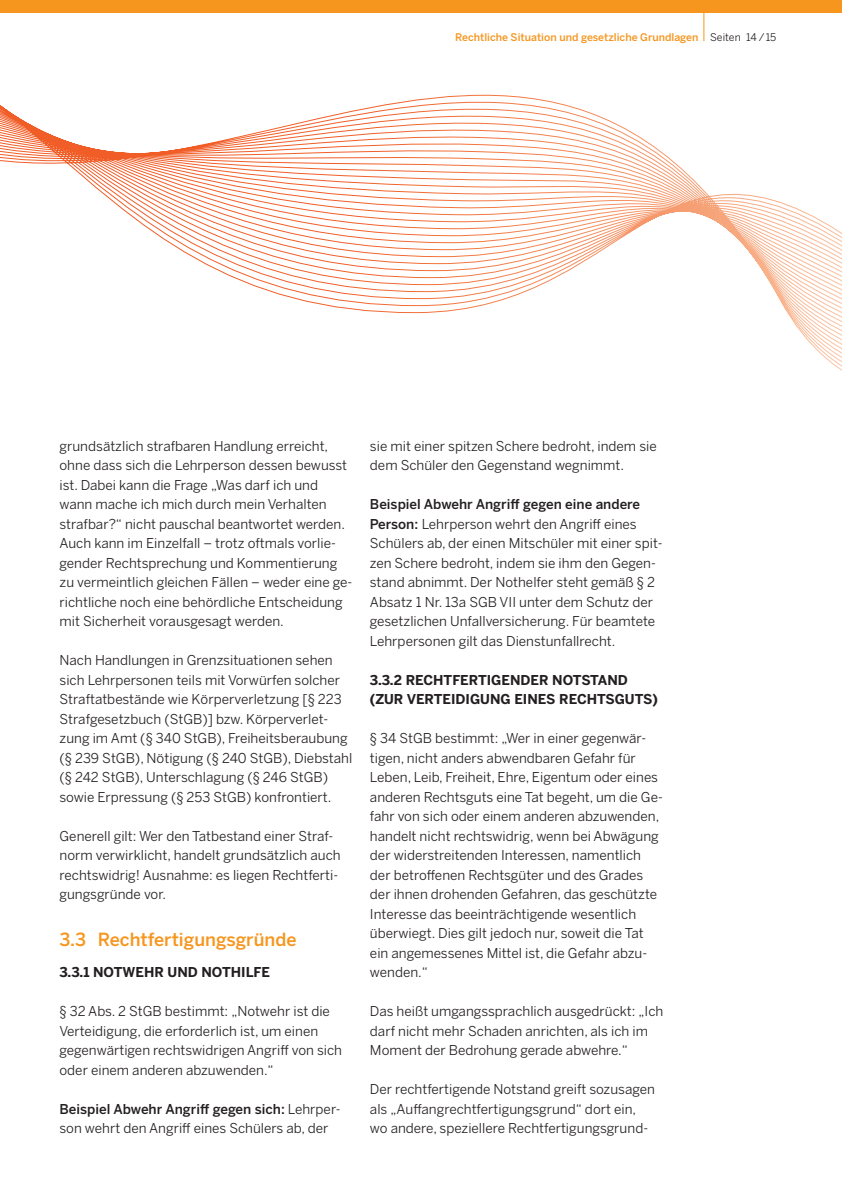
<style>
.page{position:relative;width:842px;height:1191px;background:#fff}
.page>*{position:absolute;margin:0;border:0;box-sizing:border-box;transform-origin:0 0}
.Kapitelüberschrift{font:500 18px "Benton Sans";color:#f6961f}
.t1{font:13.5px/19.5px "Benton Sans";color:#231f20}
.t2{font:700 13.5px/19.5px "Benton Sans";color:#231f20}
.t3{font:500 10.5px "Benton Sans";color:#f6961f}
.s1{font-weight:400;color:#231f20}
.s2{font-weight:500}
</style>
<div class="page">
<svg style="left:0;top:13px;width:842px;height:358px"></svg>
<div style="left:0;top:0;width:842px;height:13px;background:#f6961f"></div>
<p class="t3" style="left:455px;top:31px;width:323px">Rechtliche Situation und gesetzliche Grundlagen <span class="s1">Seiten 14 /15</span></p>
<p class="t1" style="left:60px;top:436px;width:294px">grundsätzlich strafbaren Handlung erreicht, ohne dass sich die Lehrperson dessen bewusst ist. Dabei kann die Frage „Was darf ich und wann mache ich mich durch mein Verhalten strafbar?“ nicht pauschal beantwortet werden.<br>Auch kann im Einzelfall – trotz oftmals vorlie&shy;gender Rechtsprechung und Kommentierung zu vermeintlich gleichen Fällen – weder eine ge&shy;richtliche noch eine behördliche Entscheidung mit Sicherheit vorausgesagt werden.</p>
<p class="t1" style="left:60px;top:650px;width:294px">Nach Handlungen in Grenzsituationen sehen sich Lehrpersonen teils mit Vorwürfen solcher Straftatbestände wie Körperverletzung [§ 223<br>Strafgesetzbuch (StGB)] bzw. Körperverlet&shy;zung im Amt (§ 340 StGB), Freiheitsberaubung (§ 239 StGB), Nötigung (§ 240 StGB), Diebstahl (§ 242 StGB), Unterschlagung (§ 246 StGB) sowie Erpressung (§ 253 StGB) konfrontiert.</p>
<p class="t1" style="left:60px;top:826px;width:283px">Generell gilt: Wer den Tatbestand einer Straf&shy;norm verwirklicht, handelt grundsätzlich auch rechtswidrig! Ausnahme: es liegen Rechtferti&shy;gungsgründe vor.</p>
<p class="Kapitelüberschrift" style="left:60px;top:928px;width:239px">3.3 Rechtfertigungsgründe</p>
<p class="t2" style="left:60px;top:962px;width:212px">3.3.1 NOTWEHR UND NOTHILFE</p>
<p class="t1" style="left:60px;top:1001px;width:284px">§ 32 Abs. 2 StGB bestimmt: „Notwehr ist die Verteidigung, die erforderlich ist, um einen gegenwärtigen rechtswidrigen Angriff von sich oder einem anderen abzuwenden.“</p>
<p class="t1" style="left:60px;top:1099px;width:283px"><span class="s2">Beispiel Abwehr Angriff gegen sich:</span> Lehrper&shy;son wehrt den Angriff eines Schülers ab, der</p>
<p class="t1" style="left:370px;top:436px;width:288px">sie mit einer spitzen Schere bedroht, indem sie dem Schüler den Gegenstand wegnimmt.</p>
<p class="t1" style="left:370px;top:494px;width:294px"><span class="s2">Beispiel Abwehr Angriff gegen eine andere Person:</span> Lehrperson wehrt den Angriff eines Schülers ab, der einen Mitschüler mit einer spit&shy;zen Schere bedroht, indem sie ihm den Gegen&shy;stand abnimmt. Der Nothelfer steht gemäß § 2<br>Absatz 1 Nr. 13a SGB VII unter dem Schutz der gesetzlichen Unfallversicherung. Für beamtete Lehrpersonen gilt das Dienstunfallrecht.</p>
<p class="t2" style="left:370px;top:670px;width:289px">3.3.2 RECHTFERTIGENDER NOTSTAND (ZUR VERTEIDIGUNG EINES RECHTSGUTS)</p>
<p class="t1" style="left:370px;top:728px;width:294px">§ 34 StGB bestimmt: „Wer in einer gegenwär&shy;tigen, nicht anders abwendbaren Gefahr für Leben, Leib, Freiheit, Ehre, Eigentum oder eines anderen Rechtsguts eine Tat begeht, um die Ge&shy;fahr von sich oder einem anderen abzuwenden, handelt nicht rechtswidrig, wenn bei Abwägung der widerstreitenden Interessen, namentlich der betroffenen Rechtsgüter und des Grades der ihnen drohenden Gefahren, das geschützte Interesse das beeinträchtigende wesentlich überwiegt. Dies gilt jedoch nur, soweit die Tat ein angemessenes Mittel ist, die Gefahr abzu&shy;wenden.“</p>
<p class="t1" style="left:370px;top:1001px;width:295px">Das heißt umgangssprachlich ausgedrückt: „Ich darf nicht mehr Schaden anrichten, als ich im<br>Moment der Bedrohung gerade abwehre.“</p>
<p class="t1" style="left:370px;top:1079px;width:286px">Der rechtfertigende Notstand greift sozusagen als „Auffangrechtfertigungsgrund“ dort ein, wo andere, speziellere Rechtfertigungsgrund-</p>
</div>
